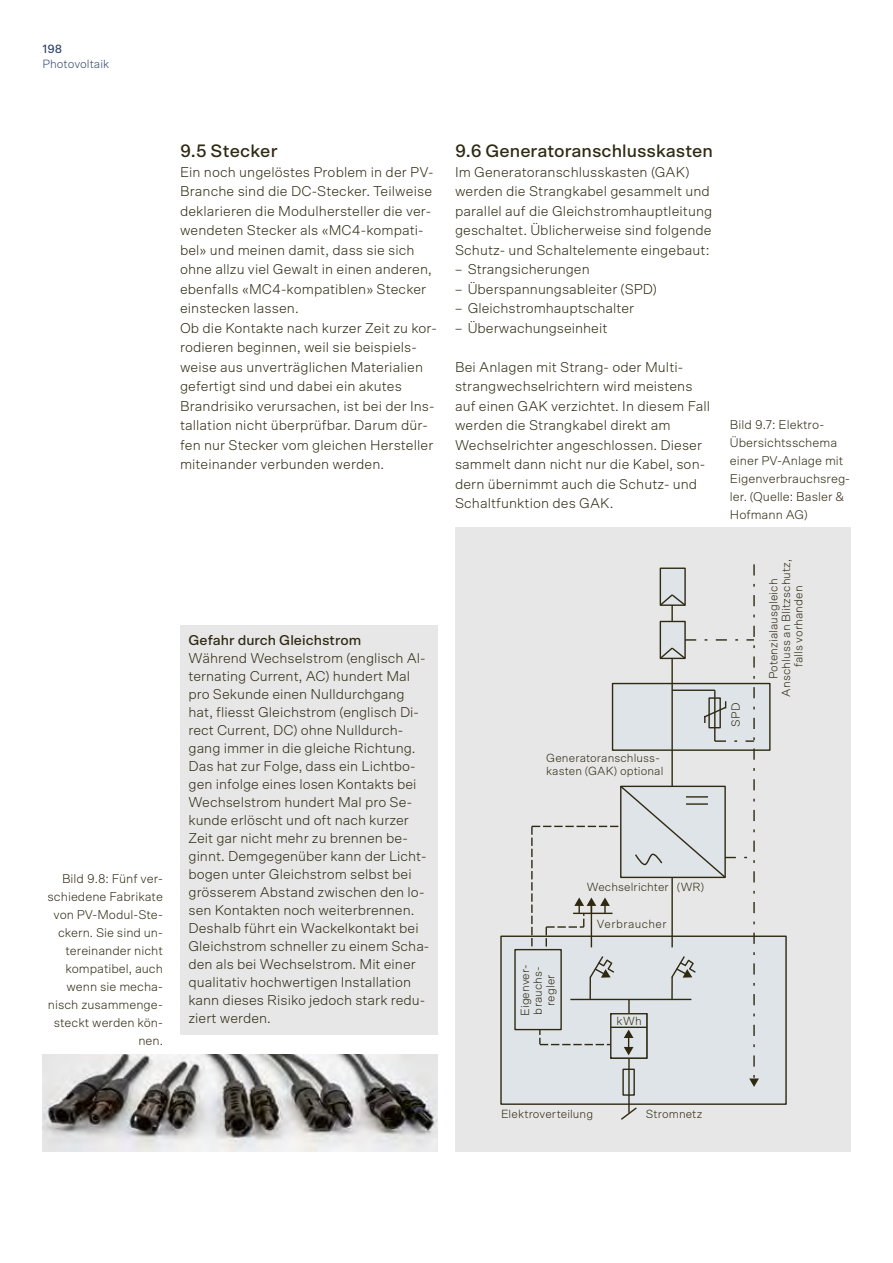
<style>
.page{position:relative;width:893px;height:1263px;background:#fff}
.page>*{position:absolute;margin:0;border:0;box-sizing:border-box;transform-origin:0 0}
.t1{font:500 18px "Scto Grotesk A";color:#2f2912}
.t2{font:300 14.25px/19.5px "Scto Grotesk A";letter-spacing:.005em;color:#2f2912}
.t3{font:500 14.25px "Scto Grotesk A";color:#2f2912}
.t4{font:300 12.75px/18px "Scto Grotesk A";color:#2f2912}
.t5{font:300 12px "Scto Grotesk A";color:#334772}
.t6{font:500 12px "Scto Grotesk A";color:#334772}
.t7{font:300 11.85px/12.6px "Scto Grotesk A";letter-spacing:.005em;color:#2f2912;text-align:center}
.t8{font:300 11.85px "Scto Grotesk A";letter-spacing:.035em;color:#2f2912}
</style>
<div class="page">
<div style="left:180px;top:625px;width:258px;height:410px;background:#e7e7e7"></div>
<img style="left:43px;top:1054px;width:395px;height:98px">
<div style="left:455px;top:528px;width:395px;height:624px;background:#e7e7e7"></div>
<div style="left:612px;top:683px;width:158px;height:67px;background:#dfe4e8"></div>
<div style="left:501px;top:937px;width:285px;height:167px;background:#dfe4e8"></div>
<div style="left:500px;top:935px;width:287px;height:170px;border:1px solid #2f2912"></div>
<div style="left:622px;top:1068px;width:13px;height:28px;border:1px solid #2f2912"></div>
<svg style="left:621px;top:1107px;width:16px;height:13px"></svg>
<div style="left:514px;top:949px;width:48px;height:81px;border:1px solid #2f2912"></div>
<hr style="left:628px;top:999px;width:2px;height:114px;background:#2f2912">
<svg style="left:531px;top:564px;width:228px;height:523px"></svg>
<p class="t6" style="left:43px;top:41px;width:21px">198</p>
<p class="t5" style="left:43px;top:56px;width:68px">Photovoltaik</p>
<p class="t1" style="left:180px;top:140px;width:99px">9.5 Stecker</p>
<p class="t2" style="left:180px;top:162px;width:258px">Ein noch ungelöstes Problem in der PV-Branche sind die DC-Stecker. Teilweise deklarieren die Modulhersteller die ver&shy;wendeten Stecker als «MC4-kompati&shy;bel» und meinen damit, dass sie sich ohne allzu viel Gewalt in einen anderen, ebenfalls «MC4-kompatiblen» Stecker einstecken lassen.<br>Ob die Kontakte nach kurzer Zeit zu kor&shy;rodieren beginnen, weil sie beispiels&shy;weise aus unverträglichen Materialien gefertigt sind und dabei ein akutes Brandrisiko verursachen, ist bei der Ins&shy;tallation nicht überprüfbar. Darum dür&shy;fen nur Stecker vom gleichen Hersteller miteinander verbunden werden.</p>
<p class="t4" style="left:48px;top:869px;width:117px;text-align:right">Bild 9.8: Fünf ver&shy;schiedene Fabrikate von PV-Modul-Ste&shy;ckern. Sie sind un&shy;tereinander nicht kompatibel, auch wenn sie mecha&shy;nisch zusammenge&shy;steckt werden kön&shy;nen.</p>
<p class="t3" style="left:189px;top:632px;width:174px">Gefahr durch Gleichstrom</p>
<p class="t2" style="left:189px;top:649px;width:242px;line-height:18px">Während Wechselstrom (englisch Al&shy;ternating Current, AC) hundert Mal pro Sekunde einen Nulldurchgang hat, fliesst Gleichstrom (englisch Di&shy;rect Current, DC) ohne Nulldurch&shy;gang immer in die gleiche Richtung.<br>Das hat zur Folge, dass ein Lichtbo&shy;gen infolge eines losen Kontakts bei Wechselstrom hundert Mal pro Se&shy;kunde erlöscht und oft nach kurzer Zeit gar nicht mehr zu brennen be&shy;ginnt. Demgegenüber kann der Licht&shy;bogen unter Gleichstrom selbst bei grösserem Abstand zwischen den lo&shy;sen Kontakten noch weiterbrennen.<br>Deshalb führt ein Wackelkontakt bei Gleichstrom schneller zu einem Scha&shy;den als bei Wechselstrom. Mit einer qualitativ hochwertigen Installation kann dieses Risiko jedoch stark redu&shy;ziert werden.</p>
<p class="t1" style="left:455px;top:140px;width:259px">9.6 Generatoranschlusskasten</p>
<p class="t2" style="left:455px;top:162px;width:259px">Im Generatoranschlusskasten (GAK) werden die Strangkabel gesammelt und parallel auf die Gleichstromhauptleitung geschaltet. Üblicherweise sind folgende Schutz- und Schaltelemente eingebaut:</p>
<p class="t2" style="left:455px;top:259px;width:136px">– Strangsicherungen</p>
<p class="t2" style="left:455px;top:279px;width:203px">– Überspannungsableiter (SPD)</p>
<p class="t2" style="left:455px;top:298px;width:181px">– Gleichstromhauptschalter</p>
<p class="t2" style="left:455px;top:318px;width:154px">– Überwachungseinheit</p>
<p class="t2" style="left:455px;top:357px;width:257px">Bei Anlagen mit Strang- oder Multi&shy;strangwechselrichtern wird meistens auf einen GAK verzichtet. In diesem Fall werden die Strangkabel direkt am Wechselrichter angeschlossen. Dieser sammelt dann nicht nur die Kabel, son&shy;dern übernimmt auch die Schutz- und Schaltfunktion des GAK.</p>
<p class="t7" style="left:546px;top:752px;width:119px;text-align:left">Generatoranschluss&shy;kasten (GAK) optional</p>
<p class="t4" style="left:730px;top:416px;width:122px">Bild 9.7: Elektro-<br>Übersichtsschema einer PV-Anlage mit<br>Eigenverbrauchsreg&shy;ler. (Quelle: Basler &amp;<br>Hofmann AG)</p>
<p class="t7" style="left:729px;top:727px;width:26px;rotate:-90deg">SPD</p>
<p class="t7" style="left:767px;top:696px;width:139px;rotate:-90deg">Potenzialausgleich<br>Anschluss an Blitzschutz, falls vorhanden</p>
<p class="t7" style="left:519px;top:1016px;width:53px;rotate:-90deg">Eigenver&shy;brauchs&shy;regler</p>
<p class="t7" style="left:587px;top:881px;width:119px">Wechselrichter (WR)</p>
<p class="t8" style="left:597px;top:917px;width:71px">Verbraucher</p>
<p class="t7" style="left:617px;top:1014px;width:27px">kWh</p>
<p class="t7" style="left:501px;top:1108px;width:94px">Elektroverteilung</p>
<p class="t7" style="left:646px;top:1108px;width:58px">Stromnetz</p>
</div>
